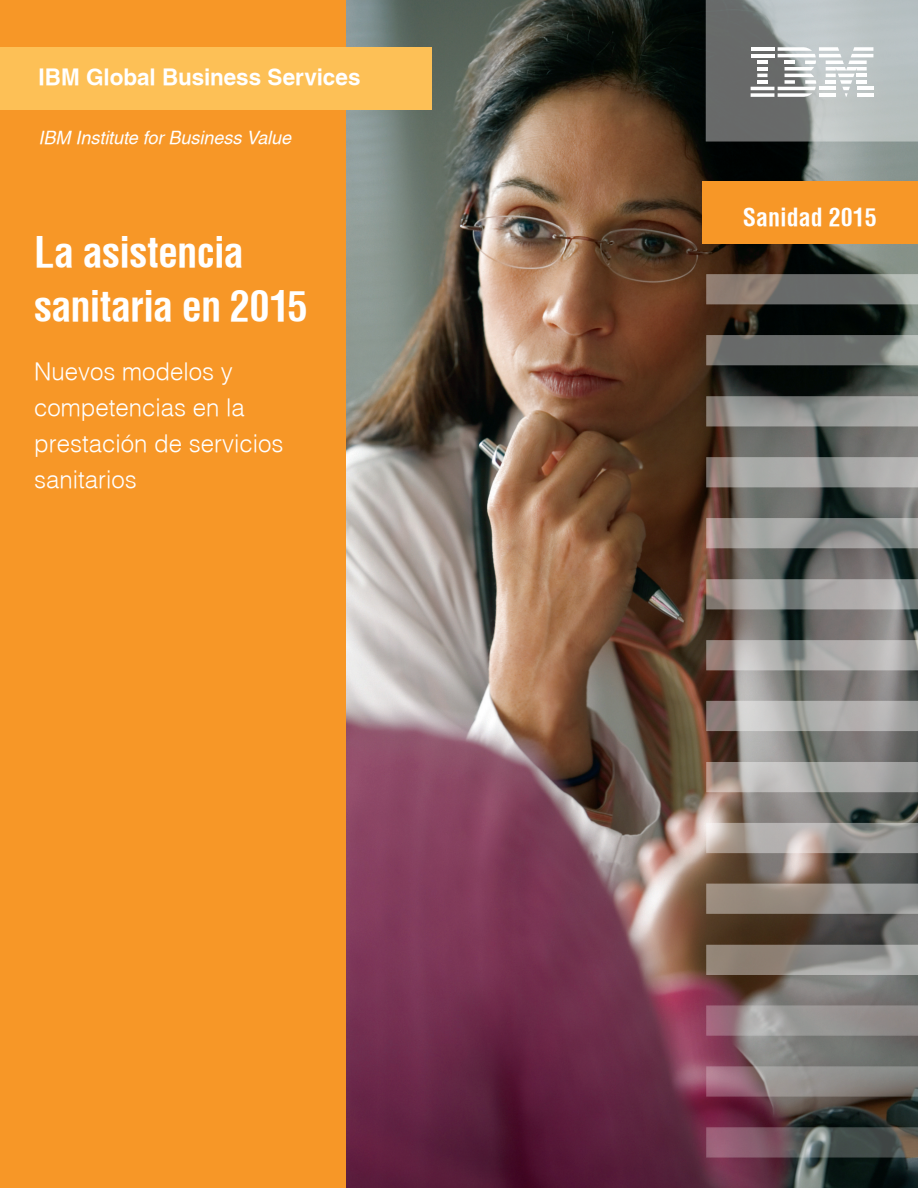
<style>
.page{position:relative;width:918px;height:1188px;background:#fff}
.page>*{position:absolute;margin:0;border:0;box-sizing:border-box;transform-origin:0 0}
.t1{font:700 40.5px/54px "IBM Helv Cond";letter-spacing:-.025em;color:#fff}
.t2{font:300 24px/36px "IBM Helv";color:#fff}
.t3{font:700 24px "IBM Helv Cond";color:#fff}
.t4{font:700 22.5px "IBM Helv";color:#fff}
.t5{font:italic 18px "IBM Helv";letter-spacing:-.005em;color:#fff}
</style>
<div class="page">
<img style="left:345px;top:0;width:573px;height:1188px">
<div style="left:0;top:0;width:345px;height:1188px;background:#f79727"></div>
<div style="left:702px;top:182px;width:216px;height:62px;background:#f79727"></div>
<div style="left:0;top:47px;width:432px;height:62px;background:#fdc056"></div>
<svg style="left:706px;top:1127px;width:212px;height:31px;background:#6a5b60"></svg>
<svg style="left:706px;top:1066px;width:212px;height:31px;background:#908183"></svg>
<svg style="left:706px;top:1005px;width:212px;height:31px;background:#998f91"></svg>
<svg style="left:706px;top:945px;width:212px;height:30px;background:#95908a"></svg>
<svg style="left:706px;top:884px;width:212px;height:30px;background:#958e87"></svg>
<svg style="left:706px;top:823px;width:212px;height:30px;background:#aca7a3"></svg>
<svg style="left:706px;top:762px;width:212px;height:30px;background:#aeaba8"></svg>
<svg style="left:706px;top:701px;width:212px;height:30px;background:#afacaa"></svg>
<svg style="left:706px;top:640px;width:212px;height:30px;background:#aaa7a5"></svg>
<svg style="left:706px;top:579px;width:212px;height:30px;background:#9f9d9b"></svg>
<svg style="left:706px;top:518px;width:212px;height:30px;background:#949491"></svg>
<svg style="left:706px;top:457px;width:212px;height:30px;background:#a2a19e"></svg>
<svg style="left:706px;top:396px;width:212px;height:30px;background:#969794"></svg>
<svg style="left:706px;top:335px;width:212px;height:30px;background:#747673"></svg>
<svg style="left:706px;top:274px;width:212px;height:30px;background:#7d7a75"></svg>
<svg style="left:706px;top:0;width:212px;height:142px;background:#a1a6a6"></svg>
<hr style="left:819px;top:93px;width:17px;height:4px;background:#fff">
<svg style="left:751px;top:93px;width:24px;height:4px"></svg>
<p class="t4" style="left:39px;top:63px;width:323px">IBM Global Business Services</p>
<p class="t5" style="left:39px;top:128px;width:254px">IBM Institute for Business Value</p>
<h1 class="t1" style="left:34px;top:225px;width:275px">La asistencia sanitaria en 2015</h1>
<p class="t2" style="left:34px;top:353px;width:251px">Nuevos modelos y competencias en la prestación de servicios sanitarios</p>
<p class="t3" style="left:743px;top:203px;width:136px">Sanidad 2015</p>
</div>
